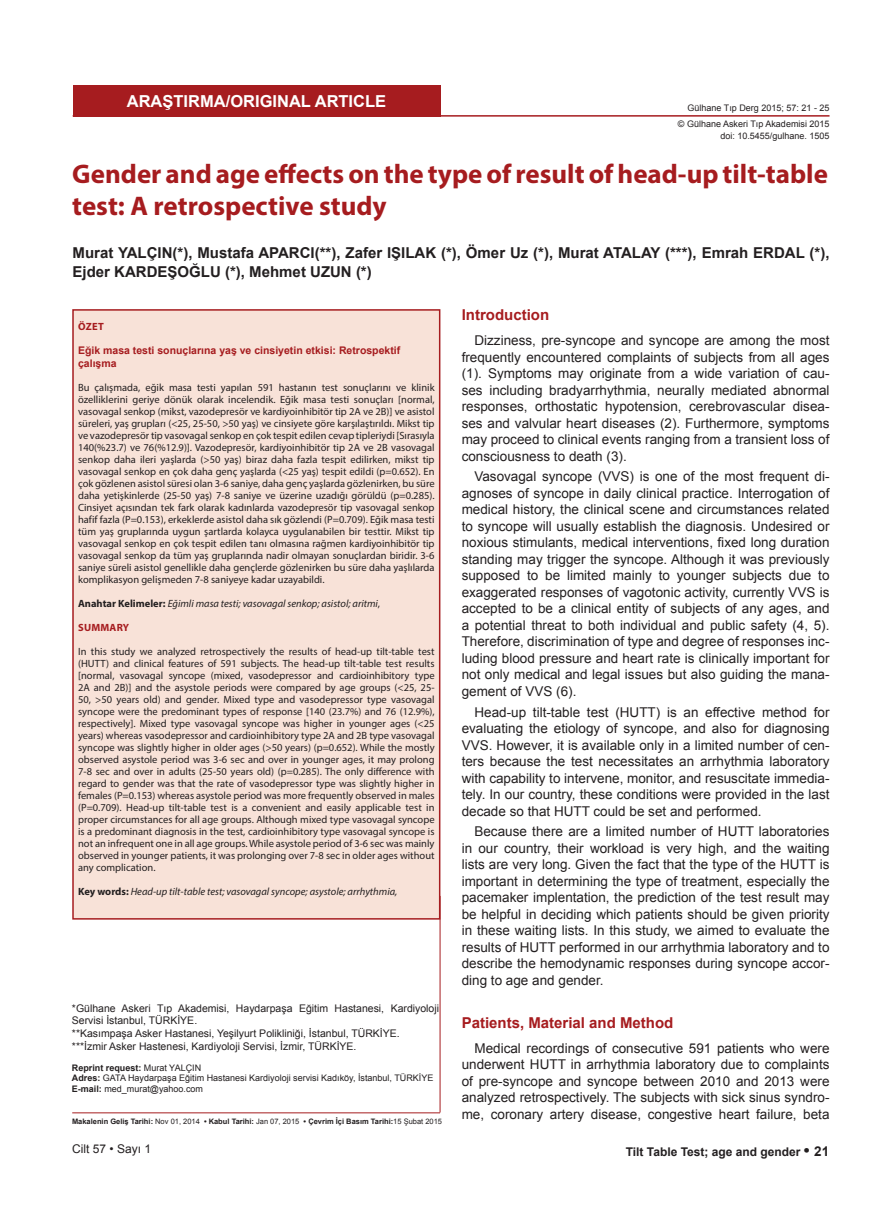
<style>
.page{position:relative;width:893px;height:1212px;background:#fff}
.page>*{position:absolute;margin:0;border:0;box-sizing:border-box;transform-origin:0 0}
.gvdse_metn{font:700 27px/31.5px "Myriad Pro";color:#a61c1f}
.gvdse_metn-2{font:700 16.5px "Arial";color:#fff}
.gvdse_metn-3{font:700 15px/19.5px "Arial";color:#231f20}
.YAN_BASLIK{font:700 15px "Arial";color:#a61c1f}
.dipnot{font:13.5px/16.5px "Arial";color:#231f20;text-align:justify}
.dipnot-2{font:700 12px "Arial";color:#231f20}
.t1{font:12px "Arial";color:#231f20}
.gvdse_metn-4{font:10.5px/12px "Myriad Pro";color:#231f20;text-align:justify}
.gvdse_metn-5{font:10.5px/12.6px "Arial";color:#231f20}
.gvdse_metn-6{font:italic 10.5px "Myriad Pro";color:#231f20}
.gvdse_metn-7{font:700 10.5px/12.6px "Arial";color:#a61c1f}
.gvdse_metn-8{font:700 10.5px "Myriad Pro";letter-spacing:.02em;color:#a61c1f}
.gvdse_metn-9{font:9px "Arial";color:#231f20}
.dipnot-3{font:9px "Arial";color:#231f20}
.gvdse_metn-10{font:700 9px "Arial";color:#231f20}
.dipnot-4{font:700 7.5px "Arial";color:#231f20}
.s1{font-weight:700;font-style:normal}
.s2{font-style:normal}
.s3{font-weight:400}
.s4{font-weight:700}
.s5{font-size:16.5px}
.s6{font-size:13.5px}
</style>
<div class="page">
<div style="left:72px;top:309px;width:368px;height:610px;background:#f8e2d8;border:2px solid #a61c1f"></div>
<div style="left:73px;top:85px;width:367px;height:31px;background:#a61c1f"></div>
<hr style="left:73px;top:115px;width:756px;height:2px;background:#a61c1f">
<hr style="left:72px;top:1112px;width:368px;height:1px;background:#a61c1f">
<hr style="left:440px;top:896px;width:1px;height:216px;background:#a61c1f">
<p class="gvdse_metn-2" style="left:127px;top:89px;width:261px">ARAŞTIRMA/ORIGINAL ARTICLE</p>
<p class="dipnot-3" style="left:688px;top:101px;width:143px">Gülhane Tıp Derg 2015; 57: 21 - 25</p>
<p class="dipnot-3" style="left:678px;top:118px;width:153px">© Gülhane Askeri Tıp Akademisi 2015</p>
<p class="dipnot-3" style="left:720px;top:130px;width:111px">doi: 10.5455/gulhane. 1505</p>
<p class="gvdse_metn" style="left:72px;top:158px;width:757px">Gender and age effects on the type of result of head-up tilt-table test: A retrospective study</p>
<p class="gvdse_metn-3" style="left:73px;top:243px;width:758px">Murat YALÇIN(*), Mustafa APARCI(**), Zafer IŞILAK (*), Ömer Uz (*), Murat ATALAY (***), Emrah ERDAL (*),<br>Ejder KARDEŞOĞLU (*), Mehmet UZUN (*)</p>
<p class="gvdse_metn-8" style="left:78px;top:319px;width:27px">ÖZET</p>
<p class="gvdse_metn-7" style="left:78px;top:344px;width:324px">Eğik masa testi sonuçlarına yaş ve cinsiyetin etkisi: Retrospektif çalışma</p>
<p class="gvdse_metn-4" style="left:78px;top:381px;width:358px">Bu çalışmada, eğik masa testi yapılan 591 hastanın test sonuçlarını ve klinik özelliklerini geriye dönük olarak incelendik. Eğik masa testi sonuçları [normal, vasovagal senkop (mikst, vazodepresör ve kardiyoinhibitör tip 2A ve 2B)] ve asistol süreleri, yaş grupları (&lt;25, 25-50, &gt;50 yaş) ve cinsiyete göre karşılaştırıldı. Mikst tip ve vazodepresör tip vasovagal senkop en çok tespit edilen cevap tipleriydi [Sırasıyla 140(%23.7) ve 76(%12.9)]. Vazodepresör, kardiyoinhibitör tip 2A ve 2B vasovagal senkop daha ileri yaşlarda (&gt;50 yaş) biraz daha fazla tespit edilirken, mikst tip vasovagal senkop en çok daha genç yaşlarda (&lt;25 yaş) tespit edildi (p=0.652). En çok gözlenen asistol süresi olan 3-6 saniye, daha genç yaşlarda gözlenirken, bu süre daha yetişkinlerde (25-50 yaş) 7-8 saniye ve üzerine uzadığı görüldü (p=0.285).<br>Cinsiyet açısından tek fark olarak kadınlarda vazodepresör tip vasovagal senkop hafif fazla (P=0.153), erkeklerde asistol daha sık gözlendi (P=0.709). Eğik masa testi tüm yaş gruplarında uygun şartlarda kolayca uygulanabilen bir testtir. Mikst tip vasovagal senkop en çok tespit edilen tanı olmasına rağmen kardiyoinhibitör tip vasovagal senkop da tüm yaş gruplarında nadir olmayan sonuçlardan biridir. 3-6 saniye süreli asistol genellikle daha gençlerde gözlenirken bu süre daha yaşlılarda komplikasyon gelişmeden 7-8 saniyeye kadar uzayabildi.</p>
<p class="gvdse_metn-6" style="left:78px;top:597px;width:303px"><span class="s1">Anahtar Kelimeler:</span> Eğimli masa testi; vasovagal senkop; asistol; aritmi<span class="s2">,</span></p>
<p class="gvdse_metn-8" style="left:78px;top:620px;width:53px">SUMMARY</p>
<p class="gvdse_metn-4" style="left:78px;top:645px;width:358px">In this study we analyzed retrospectively the results of head-up tilt-table test (HUTT) and clinical features of 591 subjects. The head-up tilt-table test results [normal, vasovagal syncope (mixed, vasodepressor and cardioinhibitory type 2A and 2B)] and the asystole periods were compared by age groups (&lt;25, 25- 50, &gt;50 years old) and gender. Mixed type and vasodepressor type vasovagal syncope were the predominant types of response [140 (23.7%) and 76 (12.9%), respectively]. Mixed type vasovagal syncope was higher in younger ages (&lt;25 years) whereas vasodepressor and cardioinhibitory type 2A and 2B type vasovagal syncope was slightly higher in older ages (&gt;50 years) (p=0.652). While the mostly observed asystole period was 3-6 sec and over in younger ages, it may prolong 7-8 sec and over in adults (25-50 years old) (p=0.285). The only difference with regard to gender was that the rate of vasodepressor type was slightly higher in females (P=0.153) whereas asystole period was more frequently observed in males (P=0.709). Head-up tilt-table test is a convenient and easily applicable test in proper circumstances for all age groups. Although mixed type vasovagal syncope is a predominant diagnosis in the test, cardioinhibitory type vasovagal syncope is not an infrequent one in all age groups. While asystole period of 3-6 sec was mainly observed in younger patients, it was prolonging over 7-8 sec in older ages without any complication.</p>
<p class="gvdse_metn-6" style="left:78px;top:885px;width:321px"><span class="s1">Key words:</span> Head-up tilt-table test; vasovagal syncope; asystole; arrhythmia,</p>
<p class="gvdse_metn-5" style="left:72px;top:1002px;width:369px">*Gülhane Askeri Tıp Akademisi, Haydarpaşa Eğitim Hastanesi, Kardiyoloji<br>Servisi İstanbul, TÜRKİYE.</p>
<p class="gvdse_metn-5" style="left:72px;top:1027px;width:329px">**Kasımpaşa Asker Hastanesi, Yeşilyurt Polikliniği, İstanbul, TÜRKİYE.</p>
<p class="gvdse_metn-5" style="left:72px;top:1040px;width:286px">***İzmir Asker Hastenesi, Kardiyoloji Servisi, İzmir, TÜRKİYE.</p>
<p class="gvdse_metn-10" style="left:72px;top:1061px;width:131px">Reprint request: <span class="s3">Murat YALÇIN</span></p>
<p class="gvdse_metn-9" style="left:72px;top:1072px;width:363px"><span class="s4">Adres:</span> GATA Haydarpaşa Eğitim Hastanesi Kardiyoloji servisi Kadıköy, İstanbul, TÜRKİYE</p>
<p class="gvdse_metn-9" style="left:72px;top:1082px;width:133px"><span class="s4">E-mail:</span> med_murat@yahoo.com</p>
<p class="dipnot-4" style="left:72px;top:1116px;width:371px">Makalenin Geliş Tarihi: <span class="s3">Nov 01, 2014</span> • Kabul Tarihi: <span class="s3">Jan 07, 2015</span> • Çevrim İçi Basım Tarihi:<span class="s3">15 Şubat 2015</span></p>
<p class="YAN_BASLIK" style="left:462px;top:304px;width:89px">Introduction</p>
<p class="dipnot" style="left:462px;top:332px;width:369px;text-indent:13px">Dizziness, pre-syncope and syncope are among the most frequently encountered complaints of subjects from all ages (1). Symptoms may originate from a wide variation of cau&shy;ses including bradyarrhythmia, neurally mediated abnormal responses, orthostatic hypotension, cerebrovascular disea&shy;ses and valvular heart diseases (2). Furthermore, symptoms may proceed to clinical events ranging from a transient loss of consciousness to death (3).</p>
<p class="dipnot" style="left:462px;top:468px;width:369px;text-indent:13px">Vasovagal syncope (VVS) is one of the most frequent di&shy;agnoses of syncope in daily clinical practice. Interrogation of medical history, the clinical scene and circumstances related to syncope will usually establish the diagnosis. Undesired or noxious stimulants, medical interventions, fixed long duration standing may trigger the syncope. Although it was previously supposed to be limited mainly to younger subjects due to exaggerated responses of vagotonic activity, currently VVS is accepted to be a clinical entity of subjects of any ages, and a potential threat to both individual and public safety (4, 5).<br>Therefore, discrimination of type and degree of responses inc&shy;luding blood pressure and heart rate is clinically important for not only medical and legal issues but also guiding the mana&shy;gement of VVS (6).</p>
<p class="dipnot" style="left:462px;top:704px;width:369px;text-indent:13px">Head-up tilt-table test (HUTT) is an effective method for evaluating the etiology of syncope, and also for diagnosing VVS. However, it is available only in a limited number of cen&shy;ters because the test necessitates an arrhythmia laboratory with capability to intervene, monitor, and resuscitate immedia&shy;tely. In our country, these conditions were provided in the last decade so that HUTT could be set and performed.</p>
<p class="dipnot" style="left:462px;top:823px;width:369px;text-indent:13px">Because there are a limited number of HUTT laboratories in our country, their workload is very high, and the waiting lists are very long. Given the fact that the type of the HUTT is important in determining the type of treatment, especially the pacemaker implentation, the prediction of the test result may be helpful in deciding which patients should be given priority in these waiting lists. In this study, we aimed to evaluate the results of HUTT performed in our arrhythmia laboratory and to describe the hemodynamic responses during syncope accor&shy;ding to age and gender.</p>
<p class="YAN_BASLIK" style="left:462px;top:1012px;width:213px">Patients, Material and Method</p>
<p class="dipnot" style="left:462px;top:1040px;width:369px;text-indent:13px">Medical recordings of consecutive 591 patients who were underwent HUTT in arrhythmia laboratory due to complaints of pre-syncope and syncope between 2010 and 2013 were analyzed retrospectively. The subjects with sick sinus syndro&shy;me, coronary artery disease, congestive heart failure, beta</p>
<p class="t1" style="left:72px;top:1140px;width:80px">Cilt 57 • Sayı 1</p>
<p class="dipnot-2" style="left:626px;top:1143px;width:205px">Tilt Table Test; age and gender <span class="s5">•</span> <span class="s6">21</span></p>
</div>
